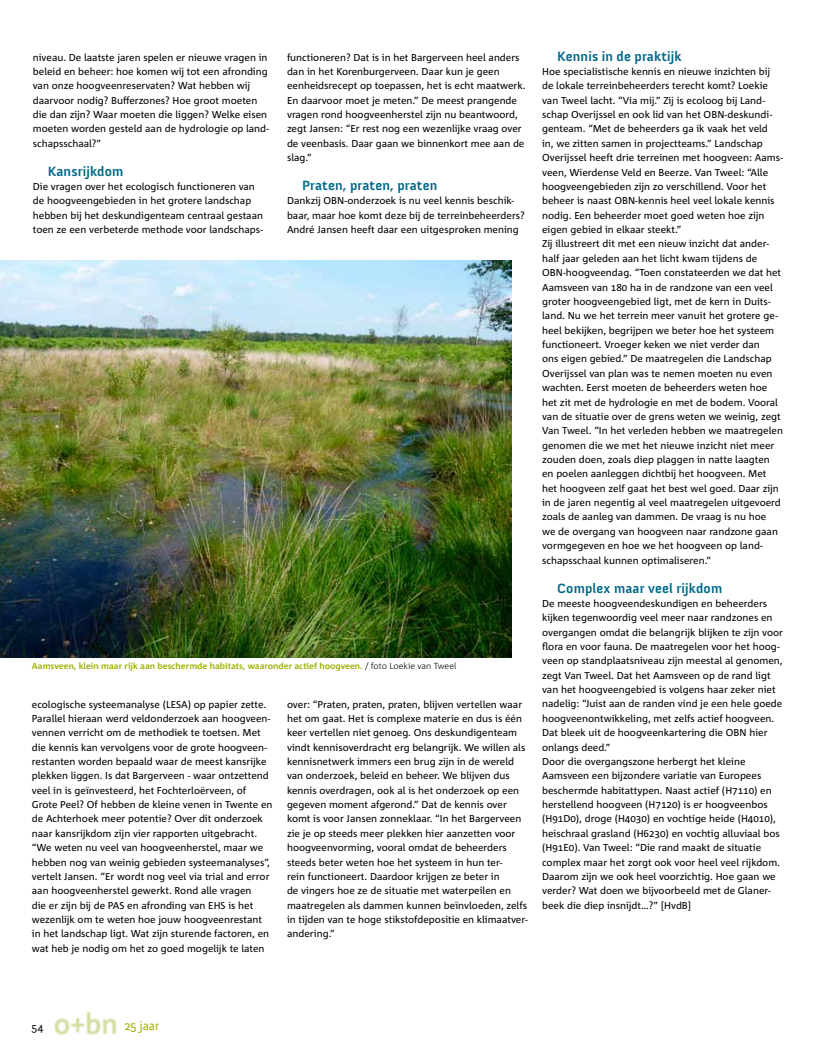
<style>
.page{position:relative;width:815px;height:1063px;background:#fff}
.page>*{position:absolute;margin:0;border:0;box-sizing:border-box;transform-origin:0 0}
.t1{font:700 13.75px "Anivers";letter-spacing:.01em;color:#006888}
.t2{font:12.75px "Anivers";color:#9fb000}
.t3{font:11.25px "Anivers";color:#000}
.t4{font:10px/14.4px "Corpid C1";color:#000}
.t5{font:700 8.75px "Corpid C1";color:#9fb000}
.s1{font-weight:300;color:#000}
</style>
<div class="page">
<img style="left:54px;top:1012px;width:63px;height:23px">
<img style="left:0;top:260px;width:511px;height:397px">
<p class="t4" style="left:33px;top:50px;width:238px">niveau. De laatste jaren spelen er nieuwe vragen in beleid en beheer: hoe komen wij tot een afronding van onze hoogveenreservaten? Wat hebben wij daarvoor nodig? Bufferzones? H oe groot moeten die dan zijn? Waar moeten die liggen? Welke eisen moeten worden gesteld aan de hydrologie op land&shy;schapsschaal?”</p>
<h1 class="t1" style="left:48px;top:164px;width:77px">Kansrijkdom</h1>
<p class="t4" style="left:33px;top:179px;width:232px">Die vragen over het ecologisch functioneren van de hoogveengebieden in het grotere landschap hebben bij het deskundigenteam centraal gestaan toen ze een verbeterde methode voor landschaps-</p>
<p class="t4" style="left:287px;top:50px;width:240px">functioneren? Dat is in het Bargerveen heel anders dan in het Korenburgerveen. Daar kun je geen eenheidsrecept op toepassen, het is echt maatwerk.<br>En daarvoor moet je meten.” De meest prangende vragen rond hoogveenherstel zijn nu beantwoord, zegt Jansen: “Er rest nog een wezenlijke vraag over de veenbasis. Daar gaan we binnenkort mee aan de slag.”</p>
<h1 class="t1" style="left:302px;top:178px;width:137px">Praten, praten, praten</h1>
<p class="t4" style="left:287px;top:193px;width:239px">Dankzij OB N-onderzoek is nu veel kennis beschik&shy;baar, maar hoe komt deze bij de terreinbeheerders?<br>André Jansen heeft daar een uitgesproken mening</p>
<p class="t5" style="left:32px;top:661px;width:426px">Aamsveen, klein maar rijk aan beschermde habitats, waaronder actief hoogveen. <span class="s1">/ foto Loekie van Tweel</span></p>
<p class="t4" style="left:32px;top:697px;width:242px">ecologische systeemanalyse (LESA) op papier zette.<br>Parallel hieraan werd veldonderzoek aan hoogveen&shy;vennen verricht om de methodiek te toetsen. Met die kennis kan vervolgens voor de grote hoogveen&shy;restanten worden bepaald waar de meest kansrijke plekken liggen. Is dat Bargerveen - waar ontzettend veel in is geïnvesteerd, het Fochterloërveen, of Grote Peel? Of hebben de kleine venen in Twente en de Achterhoek meer potentie? Over dit onderzoek naar kansrijkdom zijn vier rapporten uitgebracht. “We weten nu veel van hoogveenherstel, maar we hebben nog van weinig gebieden systeemanalyses”, vertelt Jansen. “Er wordt nog veel via trial and error aan hoogveenherstel gewerkt. Rond alle vragen<br>die er zijn bij de PAS</p>
<p class="t4" style="left:32px;top:898px;width:239px;text-indent:95px">en afronding van EHS is het wezenlijk om te weten hoe jouw hoogveenrestant in het landschap ligt. Wat zijn sturende factoren, en wat heb je nodig om het zo goed mogelijk te laten</p>
<p class="t4" style="left:287px;top:697px;width:242px">over: “Praten, praten, praten, blijven vertellen waar het om gaat. Het is complexe materie en dus is één keer vertellen niet genoeg. Ons deskundigenteam vindt kennisoverdracht erg belangrijk. We willen als kennisnetwerk immers een brug zijn in de wereld van onderzoek, beleid en beheer. We blijven dus kennis overdragen, ook al is het onderzoek op een gegeven moment afgerond.” Dat de kennis over komt is voor Jansen zonneklaar. “I n het Bargerveen zie je op steeds meer plekken hier aanzetten voor hoogveenvorming, vooral omdat de beheerders steeds beter weten hoe het systeem in hun ter-<br>rein functioneert. Daardoor krijgen ze beter in<br>de vingers hoe ze de situatie met waterpeilen en maatregelen als dammen kunnen beïnvloeden, zelfs in tijden van te hoge stikstofdepositie en klimaatver&shy;andering.”</p>
<h1 class="t1" style="left:557px;top:49px;width:126px">Kennis in de praktijk</h1>
<p class="t4" style="left:542px;top:64px;width:242px">Hoe specialistische kennis en nieuwe inzichten bij de lokale terreinbeheerders terecht komt? Loekie van Tweel lacht. “Via mij.” Zij is ecoloog bij Land&shy;schap Overijssel en ook lid van het OB N-deskundi&shy;genteam. “Met de beheerders ga ik vaak het veld<br>in, we zitten samen in projectteams.” Landschap Overijssel heeft drie terreinen met hoogveen: Aams&shy;veen, Wierdense Veld en Beerze. Van Tweel: “Alle hoogveengebieden zijn zo verschillend. Voor het beheer is naast OB N-kennis heel veel lokale kennis nodig. Een beheerder moet goed weten hoe zijn eigen gebied in elkaar steekt.”<br>Zij illustreert dit met een nieuw inzicht dat ander&shy;half jaar geleden aan het licht kwam tijdens de<br>OB N-hoogveendag. “Toen constateerden we dat het Aamsveen van 180 ha in de randzone van een veel groter hoogveengebied ligt, met de kern in Duits&shy;land. Nu we het terrein meer vanuit het grotere ge&shy;heel bekijken, begrijpen we beter hoe het systeem functioneert. Vroeger keken we niet verder dan<br>ons eigen gebied.” De maatregelen die Landschap Overijssel van plan was te nemen moeten nu even wachten. Eerst moeten de beheerders weten hoe het zit met de hydrologie en met de bodem. Vooral van de situatie over de grens weten we weinig, zegt Van Tweel. “I n het verleden hebben we maatregelen genomen die we met het nieuwe inzicht niet meer zouden doen, zoals diep plaggen in natte laagten en poelen aanleggen dichtbij het hoogveen. Met het hoogveen zelf gaat het best wel goed. Daar zijn in de jaren negentig al veel maatregelen uitgevoerd zoals de aanleg van dammen. De vraag is nu hoe<br>we de overgang van hoogveen naar randzone gaan vormgegeven en hoe we het hoogveen op land&shy;schapsschaal kunnen optimaliseren.”</p>
<h1 class="t1" style="left:557px;top:580px;width:167px">Complex maar veel rijkdom</h1>
<p class="t4" style="left:542px;top:596px;width:242px">De meeste hoogveendeskundigen en beheerders kijken tegenwoordig veel meer naar randzones en overgangen omdat die belangrijk blijken te zijn voor flora en voor fauna. De maatregelen voor het hoog&shy;veen op standplaatsniveau zijn meestal al genomen, zegt Van Tweel. Dat het Aamsveen op de rand ligt van het hoogveengebied is volgens haar zeker niet nadelig: “Juist aan de randen vind je een hele goede hoogveenontwikkeling, met zelfs actief hoogveen.<br>Dat bleek uit de hoogveenkartering die OB N hier onlangs deed.”<br>Door die overgangszone herbergt het kleine Aamsveen een bijzondere variatie van Europees beschermde habitattypen. Naast actief (H7110) en herstellend hoogveen (H 7120) is er hoogveenbos (H91D0), droge (H4030) en vochtige heide (H4010), heischraal grasland (H 6230) en vochtig alluviaal bos (H91E0). Van Tweel: “Die rand maakt de situatie complex maar het zorgt ook voor heel veel rijkdom.<br>Daarom zijn we ook heel voorzichtig. Hoe gaan we verder? Wat doen we bijvoorbeeld met de Glaner&shy;beek die diep insnijdt…?” [HvdB]</p>
<p class="t3" style="left:32px;top:1021px;width:13px">54</p>
<p class="t2" style="left:124px;top:1019px;width:36px">25 jaar</p>
</div>
